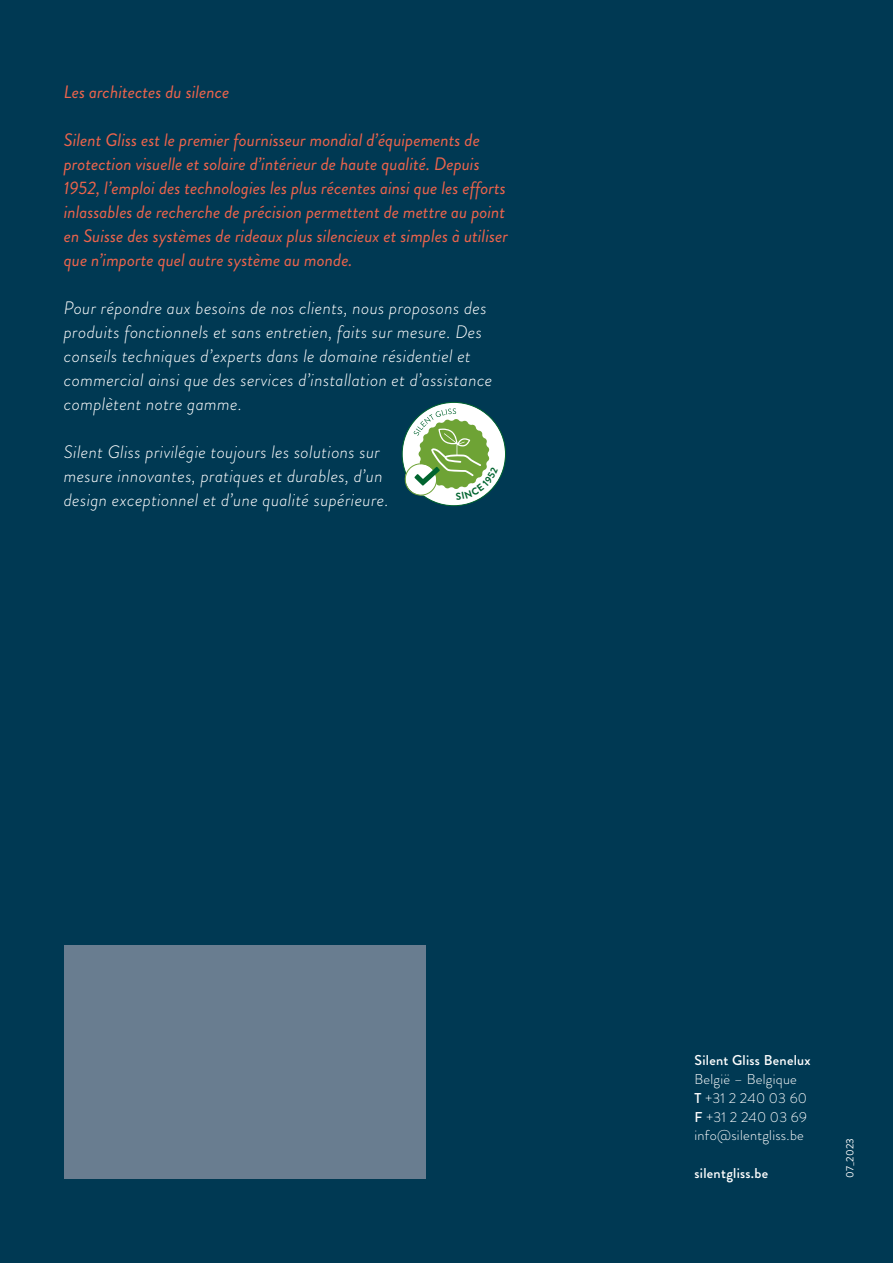
<style>
.page{position:relative;width:893px;height:1263px;background:#003953}
.page>*{position:absolute;margin:0;border:0;box-sizing:border-box;transform-origin:0 0}
.t1{font:italic 300 18px/24px "Brandon Grotesque";letter-spacing:.02em;color:#fff}
.t2{font:italic 18px/24px "Brandon Grotesque";color:#ee644c}
.t3{font:300 14.25px/18.8px "Brandon Grotesque";letter-spacing:.02em;color:#fff}
.t4{font:500 14.25px "Brandon Grotesque";letter-spacing:.02em;color:#fff}
.t5{font:10.5px "Brandon Grotesque";letter-spacing:.02em;color:#fff}
.s1{font-weight:500}
</style>
<div class="page">
<div style="left:64px;top:945px;width:361px;height:234px;background:#697d90"></div>
<svg style="left:402px;top:402px;width:104px;height:104px"></svg>
<p class="t2" style="left:64px;top:80px;width:167px">Les architectes du silence</p>
<p class="t2" style="left:64px;top:128px;width:446px">Silent Gliss est le premier fournisseur mondial d’équipements de protection visuelle et solaire d’intérieur de haute qualité. Depuis 1952, l’emploi des technologies les plus récentes ainsi que les efforts inlassables de recherche de précision permettent de mettre au point en Suisse des systèmes de rideaux plus silencieux et simples à utiliser que n’importe quel autre système au monde.</p>
<p class="t1" style="left:64px;top:296px;width:430px">Pour répondre aux besoins de nos clients, nous proposons des produits fonctionnels et sans entretien, faits sur mesure. Des conseils techniques d’experts dans le domaine résidentiel et commercial ainsi que des services d’installation et d’assistance complètent notre gamme.</p>
<p class="t1" style="left:64px;top:439px;width:326px">Silent Gliss privilégie toujours les solutions sur mesure innovantes, pratiques et durables, d’un design exceptionnel et d’une qualité supérieure.</p>
<p class="t4" style="left:694px;top:1051px;width:118px">Silent Gliss Benelux</p>
<p class="t3" style="left:694px;top:1070px;width:114px">België – Belgique<br><span class="s1">T</span> +31 2 240 03 60<br><span class="s1">F</span> +31 2 240 03 69 info@silentgliss.be</p>
<p class="t4" style="left:694px;top:1163px;width:75px">silentgliss.be</p>
<p class="t5" style="left:843px;top:1178px;width:41px;rotate:-90deg">07_2023</p>
</div>
